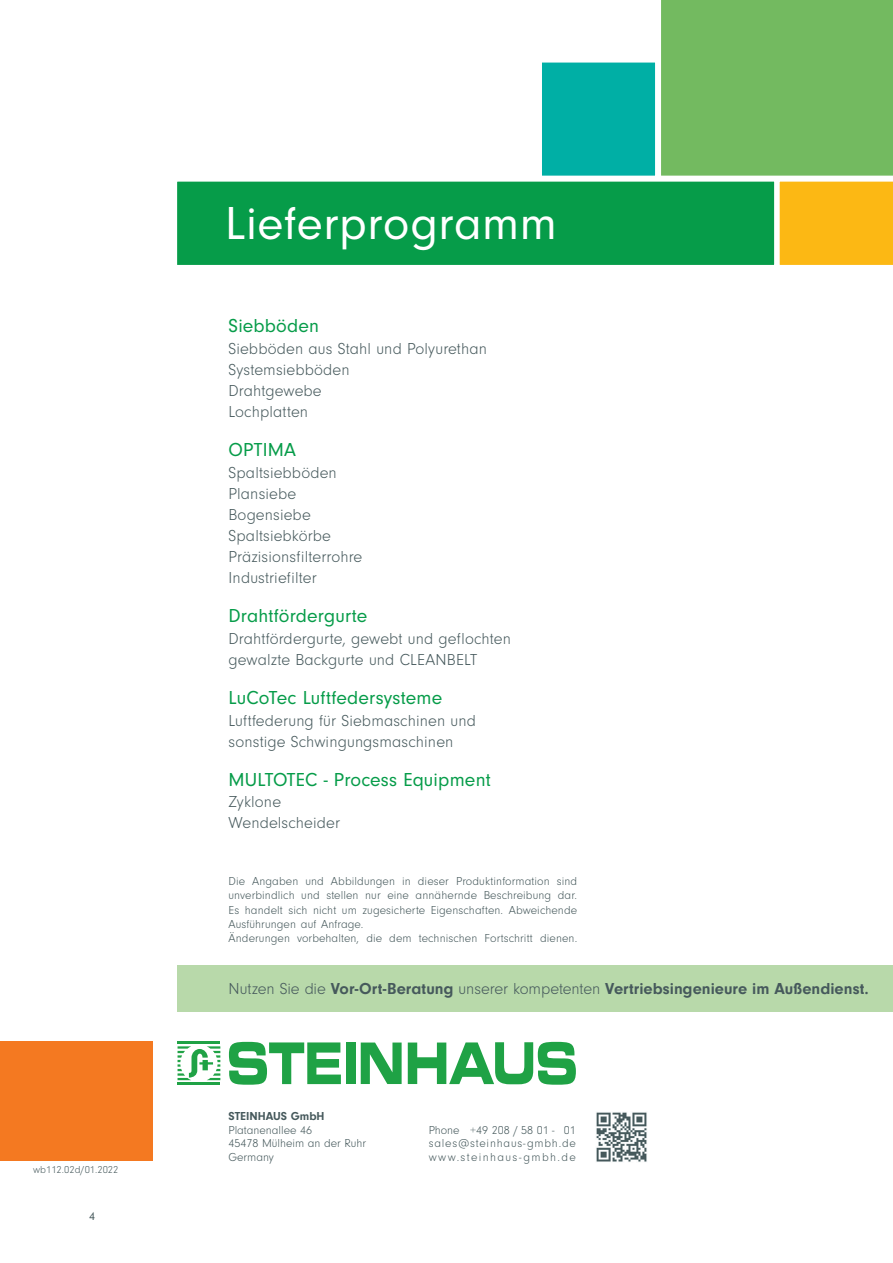
<style>
.page{position:relative;width:893px;height:1263px;background:#fff}
.page>*{position:absolute;margin:0;border:0;box-sizing:border-box;transform-origin:0 0}
.t1{font:48px "Neuzeit Gro";letter-spacing:.01em;color:#fff}
.t2{font:19.5px "Neuzeit Gro";letter-spacing:.01em;color:#069c49}
.t3{font:300 16.5px/21px "Neuzeit Gro";letter-spacing:.01em;color:#46595c}
.t4{font:700 16.5px "Neuzeit Gro";color:#46595c}
.t5{font:300 12px/13.5px "Neuzeit Gro";letter-spacing:.01em;color:#46595c}
.t6{font:700 12px "Neuzeit Gro";color:#46595c}
.t7{font:12px "Neuzeit Gro";color:#46595c}
.t8{font:300 10.5px "Neuzeit Gro";color:#46595c}
.s1{font-weight:300}
</style>
<div class="page">
<svg style="left:229px;top:1042px;width:112px;height:42px"></svg>
<div style="left:346px;top:1042px;width:9px;height:42px;background:#1fa245"></div>
<svg style="left:361px;top:1042px;width:41px;height:42px"></svg>
<svg style="left:408px;top:1042px;width:168px;height:42px"></svg>
<hr style="left:178px;top:1042px;width:42px;height:2px;background:#1fa245">
<hr style="left:178px;top:1082px;width:42px;height:2px;background:#1fa245">
<svg style="left:178px;top:1046px;width:42px;height:34px"></svg>
<img style="left:596px;top:1112px;width:51px;height:50px">
<div style="left:0;top:1042px;width:152px;height:119px;background:#f47921"></div>
<svg style="left:542px;top:0;width:351px;height:265px;background:#83c178"></svg>
<div style="left:178px;top:965px;width:715px;height:47px;background:#b8d9aa"></div>
<svg style="left:177px;top:177px;width:602px;height:88px;background:#15a254"></svg>
<p class="t8" style="left:33px;top:1163px;width:87px">wb112.02d/01.2022</p>
<p class="t7" style="left:89px;top:1210px;width:7px">4</p>
<h1 class="t1" style="left:225px;top:198px;width:333px">Lieferprogramm</h1>
<h2 class="t2" style="left:229px;top:315px;width:92px">Siebböden</h2>
<h3 class="t3" style="left:229px;top:339px;width:260px">Siebböden aus Stahl und Polyurethan<br>Systemsiebböden<br>Drahtgewebe<br>Lochplatten</h3>
<h2 class="t2" style="left:229px;top:439px;width:69px">OPTIMA</h2>
<h3 class="t3" style="left:229px;top:463px;width:135px">Spaltsiebböden<br>Plansiebe<br>Bogensiebe<br>Spaltsiebkörbe<br>Präzisionsfilterrohre<br>Industriefilter</h3>
<h2 class="t2" style="left:229px;top:605px;width:140px">Drahtfördergurte</h2>
<h3 class="t3" style="left:229px;top:629px;width:284px">Drahtfördergurte, gewebt und geflochten gewalzte Backgurte und CLEANBELT</h3>
<h2 class="t2" style="left:229px;top:687px;width:215px">LuCoTec Luftfedersysteme</h2>
<h3 class="t3" style="left:229px;top:711px;width:249px">Luftfederung für Siebmaschinen und sonstige Schwingungsmaschinen</h3>
<h2 class="t2" style="left:229px;top:769px;width:264px">MULTOTEC - Process Equipment</h2>
<h3 class="t3" style="left:229px;top:791px;width:113px">Zyklone<br>Wendelscheider</h3>
<p class="t5" style="left:229px;top:874px;width:350px;line-height:14.4px">Die Angaben und Abbildungen in dieser Produktinformation sind unverbindlich und stellen nur eine annähernde Beschreibung dar.<br>Es handelt sich nicht um zugesicherte Eigenschaften. Abweichende Ausführungen auf Anfrage.<br>Änderungen vorbehalten, die dem technischen Fortschritt dienen.</p>
<h3 class="t4" style="left:229px;top:979px;width:642px"><span class="s1">Nutzen Sie die</span> Vor-Ort-Beratung <span class="s1">unserer kompetenten</span> Vertriebsingenieure im Außendienst.</h3>
<p class="t6" style="left:229px;top:1110px;width:98px">STEINHAUS GmbH</p>
<p class="t5" style="left:229px;top:1123px;width:139px">Platanenallee 46<br>45478 Mülheim an der Ruhr<br>Germany</p>
<p class="t5" style="left:429px;top:1123px;width:149px;text-align:justify">Phone +49 208 / 58 01 - 01 sales@steinhaus-gmbh.de www.steinhaus-gmbh.de</p>
</div>
